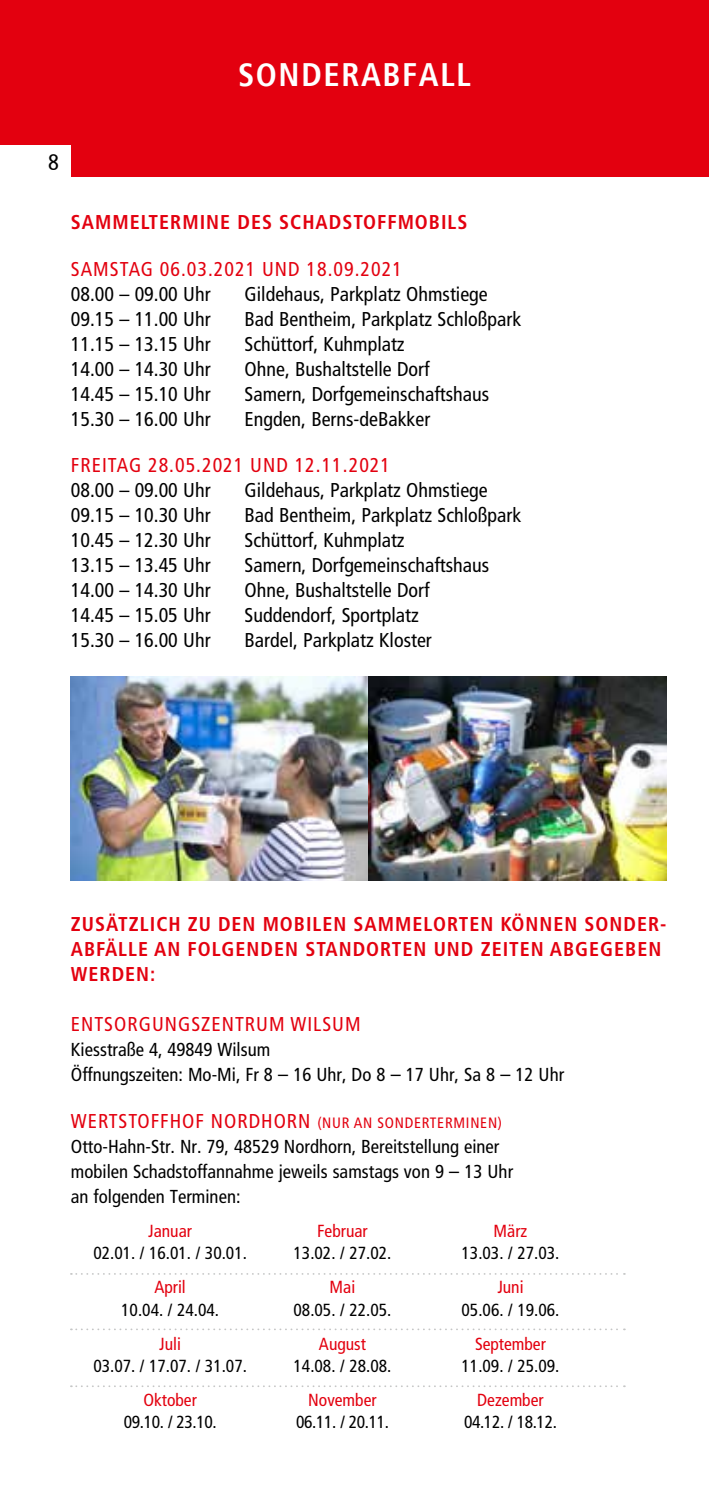
<style>
.page{position:relative;width:709px;height:1489px;background:#fff}
.page>*{position:absolute;margin:0;border:0;box-sizing:border-box;transform-origin:0 0}
.t1{font:700 condensed 32.5px "Frutiger";letter-spacing:.05em;color:#fff}
.t2{font:condensed 22.5px "Frutiger";color:#000}
.t3{font:condensed 20px/25px "Frutiger LT Std";color:#000}
.t4{font:700 condensed 20px/25px "Frutiger LT Std";letter-spacing:.05em;color:#e3000f}
.t5{font:condensed 20px "Frutiger LT Std";letter-spacing:.05em;color:#e3000f}
.t6{font:condensed 18.75px/25px "Frutiger LT Std";color:#000}
.t7{font:condensed 17.5px "Frutiger LT Std";color:#000}
.t8{font:condensed 17.5px "Frutiger LT Std";color:#e3000f}
.t9{font:condensed 15px "Frutiger LT Std";letter-spacing:.05em;color:#e3000f}
.s1{font-size:20px}
</style>
<div class="page">
<div style="left:0;top:0;width:709px;height:177px;background:#e3000f"></div>
<svg style="left:71px;top:1273px;width:554px;height:1px"></svg>
<svg style="left:71px;top:1328px;width:554px;height:2px"></svg>
<svg style="left:71px;top:1385px;width:554px;height:1px"></svg>
<div style="left:0;top:145px;width:71px;height:33px;background:#fff"></div>
<img style="left:71px;top:676px;width:298px;height:205px">
<img style="left:369px;top:676px;width:297px;height:205px">
<h1 class="t1" style="left:238px;top:60px;width:234px">SONDERABFALL</h1>
<p class="t2" style="left:48px;top:153px;width:12px">8</p>
<p class="t4" style="left:71px;top:210px;width:398px">SAMMELTERMINE DES SCHADSTOFFMOBILS</p>
<p class="t5" style="left:71px;top:257px;width:24px">Sams</p>
<p class="t5" style="left:120px;top:257px;width:284px">tag 06.03.2021 und 18.09.2021</p>
<p class="t3" style="left:71px;top:281px;width:141px">08.00 – 09.00 Uhr</p>
<p class="t3" style="left:244px;top:281px;width:245px">Gildehaus, Parkplatz Ohmstiege</p>
<p class="t3" style="left:71px;top:306px;width:141px">09.15 – 11.00 Uhr</p>
<p class="t3" style="left:244px;top:306px;width:278px">Bad Bentheim, Parkplatz Schloßpark</p>
<p class="t3" style="left:71px;top:331px;width:141px">11.15 – 13.15 Uhr</p>
<p class="t3" style="left:244px;top:331px;width:162px">Schüttorf, Kuhmplatz</p>
<p class="t3" style="left:71px;top:356px;width:141px">14.00 – 14.30 Uhr</p>
<p class="t3" style="left:244px;top:356px;width:186px">Ohne, Bushaltstelle Dorf</p>
<p class="t3" style="left:71px;top:381px;width:141px">14.45 – 15.10 Uhr</p>
<p class="t3" style="left:71px;top:381px;width:420px;text-indent:174px">Samern, Dorfgemeinschaftshaus<br>15.30 – 16.00 Uhr Engden, Berns-deBakker</p>
<p class="t5" style="left:71px;top:453px;width:321px">Freitag 28.05.2021 und 12.11.2021</p>
<p class="t3" style="left:71px;top:478px;width:141px">08.00 – 09.00 Uhr</p>
<p class="t3" style="left:244px;top:478px;width:245px">Gildehaus, Parkplatz Ohmstiege</p>
<p class="t3" style="left:71px;top:503px;width:141px">09.15 – 10.30 Uhr</p>
<p class="t3" style="left:244px;top:503px;width:278px">Bad Bentheim, Parkplatz Schloßpark</p>
<p class="t3" style="left:71px;top:528px;width:141px">10.45 – 12.30 Uhr</p>
<p class="t3" style="left:244px;top:528px;width:162px">Schüttorf, Kuhmplatz</p>
<p class="t3" style="left:71px;top:553px;width:141px">13.15 – 13.45 Uhr</p>
<p class="t3" style="left:244px;top:553px;width:246px">Samern, Dorfgemeinschaftshaus</p>
<p class="t3" style="left:71px;top:578px;width:141px">14.00 – 14.30 Uhr</p>
<p class="t3" style="left:244px;top:578px;width:186px">Ohne, Bushaltstelle Dorf</p>
<p class="t3" style="left:71px;top:603px;width:141px">14.45 – 15.05 Uhr</p>
<p class="t3" style="left:244px;top:603px;width:176px">Suddendorf, Sportplatz</p>
<p class="t3" style="left:71px;top:628px;width:141px">15.30 – 16.00 Uhr</p>
<p class="t3" style="left:244px;top:628px;width:189px">Bardel, Parkplatz Kloster</p>
<p class="t4" style="left:71px;top:911px;width:595px">ZUSÄTZLICH ZU DEN MOBILEN SAMMELORTEN KÖNNEN SONDER-<br>ABFÄLLE AN FOLG ENDEN STANDORTEN UND ZEITEN ABG</p>
<p class="t4" style="left:589px;top:936px;width:74px">EGEBEN</p>
<p class="t4" style="left:71px;top:961px;width:86px">WERDEN:</p>
<p class="t5" style="left:71px;top:1012px;width:106px">Entsorgungsz</p>
<p class="t5" style="left:211px;top:1012px;width:147px">entrum Wilsum</p>
<p class="t6" style="left:71px;top:1037px;width:495px">Kiesstraße 4, 49849 Wilsum<br>Öffnungszeiten: Mo-Mi, Fr 8 <span class="s1">–</span> 16 Uhr, Do 8 <span class="s1">–</span> 17 Uhr, Sa 8 <span class="s1">–</span> 12 Uhr</p>
<p class="t5" style="left:71px;top:1108px;width:79px">Wertstoffhof</p>
<p class="t9" style="left:211px;top:1113px;width:252px"><span class="s1">Nordhorn</span> (nur an Sondertermin</p>
<p class="t9" style="left:480px;top:1113px;width:23px">en)</p>
<p class="t6" style="left:71px;top:1133px;width:444px">Otto-Hahn-Str. Nr. 79, 48529 Nordhorn, Bereitstellung einer mobilen Schadstoffannahme jeweils samstags von 9 <span class="s1">–</span> 13 Uhr an folgenden Terminen:</p>
<p class="t8" style="left:148px;top:1220px;width:45px">Januar</p>
<p class="t8" style="left:317px;top:1220px;width:52px">Februar</p>
<p class="t8" style="left:493px;top:1220px;width:35px">März</p>
<p class="t7" style="left:93px;top:1243px;width:155px">02.01. / 16.01. / 30.01.</p>
<p class="t7" style="left:293px;top:1243px;width:99px">13.02. / 27.02.</p>
<p class="t7" style="left:461px;top:1243px;width:99px">13.03. / 27.03.</p>
<p class="t8" style="left:154px;top:1276px;width:33px">April</p>
<p class="t8" style="left:330px;top:1276px;width:27px">Mai</p>
<p class="t8" style="left:497px;top:1276px;width:28px">Juni</p>
<p class="t7" style="left:121px;top:1299px;width:99px">10.04. / 24.04.</p>
<p class="t7" style="left:293px;top:1299px;width:99px">08.05. / 22.05.</p>
<p class="t7" style="left:461px;top:1299px;width:99px">05.06. / 19.06.</p>
<p class="t8" style="left:159px;top:1333px;width:23px">Juli</p>
<p class="t8" style="left:319px;top:1333px;width:48px">August</p>
<p class="t8" style="left:475px;top:1333px;width:72px">September</p>
<p class="t7" style="left:93px;top:1355px;width:155px">03.07. / 17.07. / 31.07.</p>
<p class="t7" style="left:293px;top:1355px;width:99px">14.08. / 28.08.</p>
<p class="t7" style="left:461px;top:1355px;width:99px">11.09. / 25.09.</p>
<p class="t8" style="left:143px;top:1389px;width:55px">Oktober</p>
<p class="t8" style="left:308px;top:1389px;width:70px">November</p>
<p class="t8" style="left:477px;top:1389px;width:68px">Dezember</p>
<p class="t7" style="left:124px;top:1411px;width:94px">09.10. / 23.10.</p>
<p class="t7" style="left:296px;top:1411px;width:94px">06.11. / 20.11.</p>
<p class="t7" style="left:464px;top:1411px;width:94px">04.12. / 18.12.</p>
</div>
